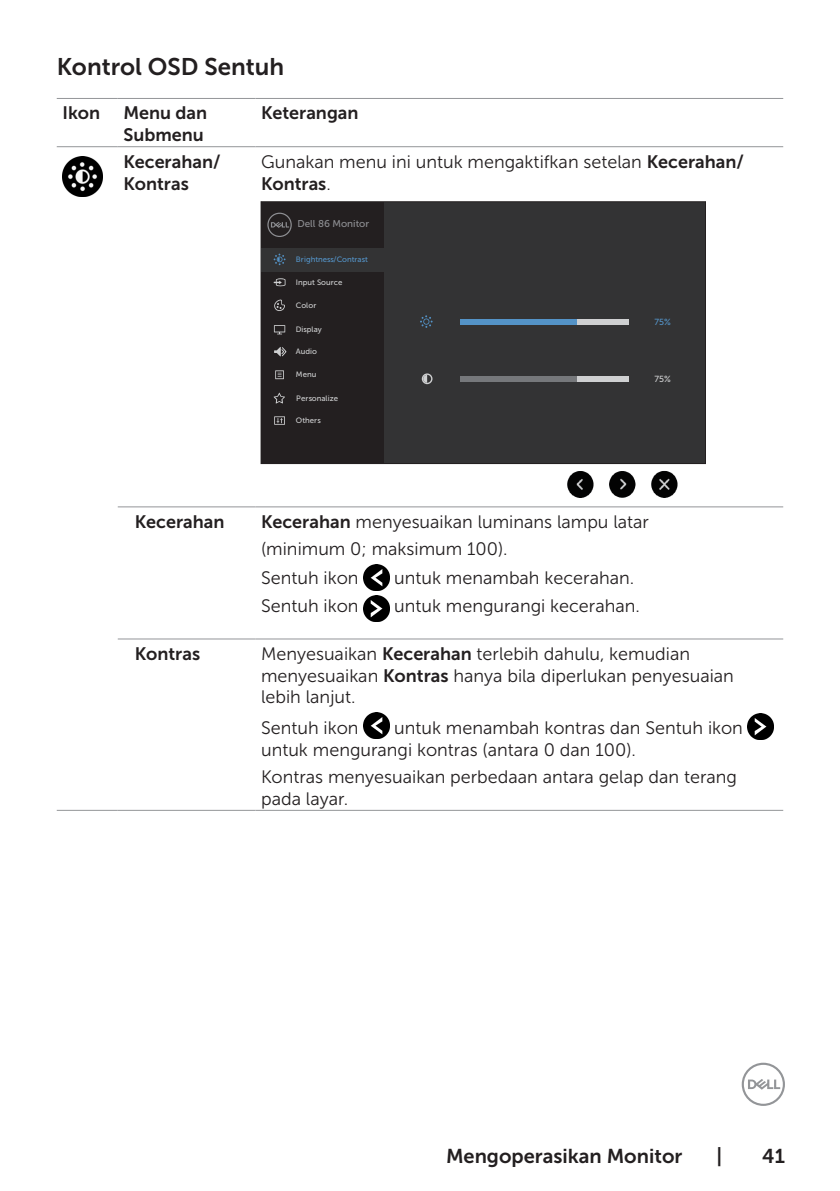
<style>
.page{position:relative;width:840px;height:1191px;background:#fff}
.page>*{position:absolute;margin:0;border:0;box-sizing:border-box;transform-origin:0 0}
.t1{font:24px "Museo Sans For Dell 700";color:#231f20}
.t2{font:20px "Museo Sans For Dell 700";color:#231f20}
.t3{font:18px/21.6px "Museo Sans For Dell 300";color:#231f20}
.t4{font:18px/21.6px "Museo Sans For Dell 700";color:#231f20}
.t5{font:9.8px "Museo Sans For Dell 500";color:#8e8f93}
.t6{font:8.8px "Museo Sans For Dell 500";color:#5493c7}
.t7{font:8.8px "Museo Sans For Dell 500";color:#cfd0d1}
.t8{font:7.8px "Museo Sans For Dell 500";color:#cfd0d1}
.t9{font:7.8px "Museo Sans For Dell 500";color:#5493c7}
.s1{font-family:"Museo Sans For Dell 700"}
.s2{font-family:"Museo Sans For Dell 300"}
</style>
<div class="page">
<svg style="left:741px;top:1062px;width:43px;height:44px"></svg>
<hr style="left:57px;top:98px;width:61px;height:1px;background:#939598">
<hr style="left:118px;top:98px;width:137px;height:1px;background:#939598">
<hr style="left:255px;top:98px;width:527px;height:1px;background:#939598">
<hr style="left:57px;top:146px;width:61px;height:1px;background:#939598">
<hr style="left:118px;top:146px;width:137px;height:1px;background:#939598">
<hr style="left:255px;top:146px;width:527px;height:1px;background:#939598">
<hr style="left:118px;top:506px;width:137px;height:1px;background:#939598">
<hr style="left:255px;top:506px;width:527px;height:1px;background:#939598">
<hr style="left:118px;top:638px;width:137px;height:1px;background:#939598">
<hr style="left:255px;top:638px;width:527px;height:1px;background:#939598">
<hr style="left:57px;top:810px;width:61px;height:1px;background:#939598">
<hr style="left:118px;top:810px;width:137px;height:1px;background:#939598">
<hr style="left:255px;top:810px;width:527px;height:1px;background:#939598">
<img style="left:62px;top:156px;width:40px;height:40px">
<div style="left:261px;top:202px;width:444px;height:261px;background:#333334"></div>
<div style="left:261px;top:202px;width:122px;height:261px;background:#231f20"></div>
<div style="left:261px;top:248px;width:122px;height:23px;background:#333334"></div>
<div style="left:460px;top:319px;width:168px;height:5px;background:#cfd0d1"></div>
<div style="left:460px;top:376px;width:168px;height:6px;background:#cfd0d1"></div>
<div style="left:460px;top:319px;width:116px;height:5px;background:#5493c7"></div>
<svg style="left:273px;top:254px;width:12px;height:11px"></svg>
<svg style="left:420px;top:315px;width:12px;height:13px"></svg>
<svg style="left:421px;top:373px;width:11px;height:11px"></svg>
<svg style="left:267px;top:213px;width:24px;height:24px"></svg>
<div style="left:460px;top:376px;width:116px;height:6px;background:#76787b"></div>
<svg style="left:273px;top:278px;width:12px;height:8px"></svg>
<svg style="left:274px;top:299px;width:11px;height:12px"></svg>
<svg style="left:274px;top:325px;width:11px;height:9px"></svg>
<svg style="left:275px;top:370px;width:9px;height:9px"></svg>
<svg style="left:274px;top:416px;width:11px;height:9px"></svg>
<svg style="left:274px;top:347px;width:13px;height:10px"></svg>
<svg style="left:273px;top:392px;width:12px;height:12px"></svg>
<img style="left:651px;top:471px;width:26px;height:26px">
<img style="left:609px;top:471px;width:26px;height:26px">
<img style="left:567px;top:471px;width:26px;height:26px">
<img style="left:363px;top:564px;width:26px;height:26px">
<img style="left:363px;top:596px;width:26px;height:25px">
<img style="left:363px;top:712px;width:26px;height:26px">
<img style="left:747px;top:713px;width:26px;height:26px">
<h1 class="t1" style="left:57px;top:53px;width:229px">Kontrol OSD Sentuh</h1>
<p class="t4" style="left:62px;top:102px;width:39px">Ikon</p>
<p class="t4" style="left:123px;top:102px;width:85px">Menu dan<br>Submenu</p>
<p class="t4" style="left:261px;top:102px;width:99px">Keterangan</p>
<p class="t4" style="left:123px;top:151px;width:98px">Kecerahan/<br>Kontras</p>
<p class="t3" style="left:261px;top:151px;width:484px">Gunakan menu ini untuk mengaktifkan setelan <span class="s1">Kecerahan/</span></p>
<p class="t4" style="left:261px;top:173px;width:71px">Kontras<span class="s2">.</span></p>
<p class="t5" style="left:297px;top:219px;width:73px">Dell 86 Monitor</p>
<p class="t9" style="left:296px;top:255px;width:73px">Brightness/Contrast</p>
<p class="t8" style="left:296px;top:278px;width:48px">Input Source</p>
<p class="t8" style="left:296px;top:301px;width:22px">Color</p>
<p class="t8" style="left:296px;top:325px;width:27px">Display</p>
<p class="t8" style="left:296px;top:347px;width:23px">Audio</p>
<p class="t8" style="left:296px;top:370px;width:22px">Menu</p>
<p class="t8" style="left:296px;top:394px;width:43px">Personalize</p>
<p class="t8" style="left:296px;top:416px;width:26px">Others</p>
<p class="t6" style="left:654px;top:317px;width:18px">75%</p>
<p class="t7" style="left:654px;top:374px;width:18px">75%</p>
<p class="t4" style="left:135px;top:511px;width:91px">Kecerahan</p>
<p class="t3" style="left:261px;top:508px;width:389px;line-height:27.2px"><span class="s1">Kecerahan</span> menyesuaikan luminans lampu latar (minimum 0; maksimum 100).</p>
<p class="t3" style="left:261px;top:567px;width:99px">Sentuh ikon</p>
<p class="t3" style="left:394px;top:567px;width:241px">untuk menambah kecerahan.</p>
<p class="t3" style="left:261px;top:595px;width:99px">Sentuh ikon</p>
<p class="t3" style="left:394px;top:595px;width:247px">untuk mengurangi kecerahan.</p>
<p class="t4" style="left:135px;top:643px;width:67px">Kontras</p>
<p class="t3" style="left:261px;top:643px;width:474px">Menyesuaikan <span class="s1">Kecerahan</span> terlebih dahulu, kemudian menyesuaikan <span class="s1">Kontras</span> hanya bila diperlukan penyesuaian lebih lanjut.</p>
<p class="t3" style="left:261px;top:717px;width:99px">Sentuh ikon</p>
<p class="t3" style="left:261px;top:717px;width:483px;text-indent:133px">untuk menambah kontras dan Sentuh ikon untuk mengurangi kontras (antara 0 dan 100).</p>
<p class="t3" style="left:261px;top:766px;width:477px">Kontras menyesuaikan perbedaan antara gelap dan terang pada layar.</p>
<p class="t2" style="left:446px;top:1144px;width:238px">Mengoperasikan Monitor</p>
<p class="t2" style="left:716px;top:1144px;width:7px">|</p>
<p class="t2" style="left:761px;top:1144px;width:24px">41</p>
</div>
